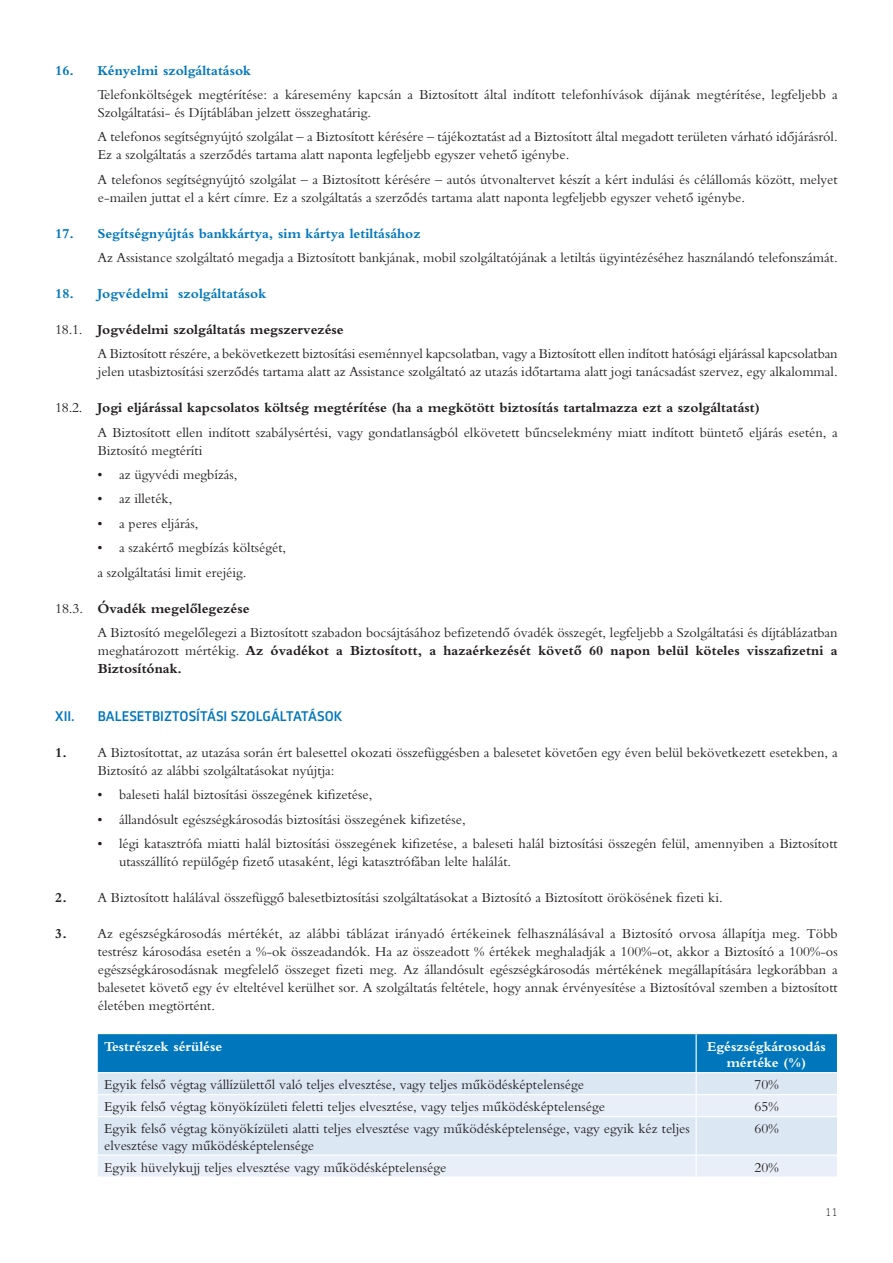
<style>
.page{position:relative;width:893px;height:1263px;background:#fff}
.page>*{position:absolute;margin:0;border:0;box-sizing:border-box;transform-origin:0 0}
.t1{font:14.25px/18px "H Bembo Normal";color:#231f20}
.t2{font:700 14.25px/18px "H Bembo";color:#231f20}
.t3{font:700 14.25px "H Bembo";color:#0077bd}
.t4{font:700 14.25px/16.5px "H Bembo";color:#fff;text-align:center}
.t5{font:500 14.25px "Sentico Sans DT";color:#0077bd}
.t6{font:300 11.25px "Sentico Sans DT";color:#231f20}
.s1{font-family:"H Bembo Normal";font-weight:400}
.s2{font-family:"H Bembo";font-weight:700}
</style>
<div class="page">
<svg style="left:98px;top:1117px;width:739px;height:59px;background:#e0e9f5"></svg>
<svg style="left:98px;top:1034px;width:739px;height:82px;background:#79b5db"></svg>
<hr style="left:696px;top:1117px;width:1px;height:37px;background:#fff">
<hr style="left:98px;top:1154px;width:739px;height:2px;background:#fff">
<svg style="left:696px;top:1156px;width:1px;height:20px"></svg>
<hr style="left:696px;top:1034px;width:1px;height:38px;background:#fff">
<hr style="left:98px;top:1072px;width:739px;height:1px;background:#fff">
<p class="t3" style="left:55px;top:65px;width:197px">16. Kényelmi szolgáltatások</p>
<p class="t1" style="left:97px;top:87px;width:742px">Telefonköltségek megtérítése: a káresemény kapcsán a Biztosított által indított telefonhívások díjának megtérítése, legfeljebb a<br>Szolgáltatási- és Díjtáblában jelzett összeghatárig.</p>
<p class="t1" style="left:97px;top:129px;width:742px">A telefonos segítségnyújtó szolgálat – a Biztosított kérésére – tájékoztatást ad a Biztosított által megadott területen várható idôjárásról.<br>Ez a szolgáltatás a szerzôdés tartama alatt naponta legfeljebb egyszer vehetô igénybe.</p>
<p class="t1" style="left:97px;top:172px;width:742px">A telefonos segítségnyújtó szolgálat – a Biztosított kérésére – autós útvonaltervet készít a kért indulási és célállomás között, melyet e-mailen juttat el a kért címre. Ez a szolgáltatás a szerzôdés tartama alatt naponta legfeljebb egyszer vehetô igénybe.</p>
<p class="t3" style="left:55px;top:228px;width:367px">17. Segítségnyújtás bankkártya, sim kártya letiltásához</p>
<p class="t1" style="left:97px;top:250px;width:742px">Az Assistance szolgáltató megadja a Biztosított bankjának, mobil szolgáltatójának a letiltás ügyintézéséhez használandó telefonszámát.</p>
<p class="t3" style="left:55px;top:289px;width:212px">18. Jogvédelmi szolgáltatások</p>
<p class="t2" style="left:55px;top:322px;width:290px"><span class="s1">18.1.</span> Jogvédelmi szolgáltatás megszervezése</p>
<p class="t1" style="left:97px;top:346px;width:742px">A Biztosított részére, a bekövetkezett biztosítási eseménnyel kapcsolatban, vagy a Biztosított ellen indított hatósági eljárással kapcsolatban jelen utasbiztosítási szerzôdés tartama alatt az Assistance szolgáltató az utazás idôtartama alatt jogi tanácsadást szervez, egy alkalommal.</p>
<p class="t2" style="left:55px;top:400px;width:706px"><span class="s1">18.2.</span> Jogi eljárással kapcsolatos költség megtérítése (ha a megkötött biztosítás tartalmazza ezt a szolgáltatást)</p>
<p class="t1" style="left:97px;top:425px;width:742px">A Biztosított ellen indított szabálysértési, vagy gondatlanságból elkövetett bûncselekmény miatt indított büntetô eljárás esetén, a<br>Biztosító megtéríti</p>
<p class="t1" style="left:97px;top:467px;width:142px">• az ügyvédi megbízás,</p>
<p class="t1" style="left:97px;top:491px;width:77px">• az illeték,</p>
<p class="t1" style="left:97px;top:516px;width:103px">• a peres eljárás,</p>
<p class="t1" style="left:97px;top:537px;width:190px;line-height:24.3px">• a szakértô megbízás költségét, a szolgáltatási limit erejéig.</p>
<p class="t2" style="left:55px;top:601px;width:196px"><span class="s1">18.3.</span> Óvadék megelôlegezése</p>
<p class="t1" style="left:97px;top:625px;width:742px">A Biztosító megelôlegezi a Biztosított szabadon bocsájtásához befizetendô óvadék összegét, legfeljebb a Szolgáltatási és díjtáblázatban</p>
<p class="t2" style="left:98px;top:643px;width:741px"><span class="s1">meghatározott mértékig.</span> Az óvadékot a Biztosított, a hazaérkezését követô 60 napon belül köteles visszafizetni a<br>Biztosítónak.</p>
<p class="t5" style="left:55px;top:711px;width:21px">XII.</p>
<p class="t5" style="left:98px;top:711px;width:246px">BALESETBIZTOSÍTÁSI SZOLGÁLTATÁSOK</p>
<p class="t1" style="left:98px;top:745px;width:741px;text-indent:-43px"><span class="s2">1.</span> A Biztosítottat, az utazása során ért balesettel okozati összefüggésben a balesetet követôen egy éven belül bekövetkezett esetekben, a<br>Biztosító az alábbi szolgáltatásokat nyújtja:</p>
<p class="t1" style="left:97px;top:787px;width:277px">• baleseti halál biztosítási összegének kifizetése,</p>
<p class="t1" style="left:97px;top:812px;width:370px">• állandósult egészségkárosodás biztosítási összegének kifizetése,</p>
<p class="t1" style="left:119px;top:836px;width:720px;text-indent:-22px">• légi katasztrófa miatti halál biztosítási összegének kifizetése, a baleseti halál biztosítási összegén felül, amennyiben a Biztosított utasszállító repülôgép fizetô utasaként, légi katasztrófában lelte halálát.</p>
<p class="t1" style="left:55px;top:890px;width:669px"><span class="s2">2.</span> A Biztosított halálával összefüggô balesetbiztosítási szolgáltatásokat a Biztosító a Biztosított örökösének fizeti ki.</p>
<p class="t1" style="left:98px;top:926px;width:741px;text-align:justify;text-indent:-43px"><span class="s2">3.</span> Az egészségkárosodás mértékét, az alábbi táblázat irányadó értékeinek felhasználásával a Biztosító orvosa állapítja meg. Több testrész károsodása esetén a %-ok összeadandók. Ha az összeadott % értékek meghaladják a 100%-ot, akkor a Biztosító a 100%-os egészségkárosodásnak megfelelô összeget fizeti meg. Az állandósult egészségkárosodás mértékének megállapítására legkorábban a balesetet követô egy év elteltével kerülhet sor. A szolgáltatás feltétele, hogy annak érvényesítése a Biztosítóval szemben a biztosított életében megtörtént.</p>
<p class="t4" style="left:104px;top:1039px;width:120px">Testrészek sérülése</p>
<p class="t4" style="left:707px;top:1039px;width:120px">Egészségkárosodás mértéke (%)</p>
<p class="t1" style="left:104px;top:1077px;width:481px">Egyik felsô végtag vállízülettôl való teljes elvesztése, vagy teljes mûködésképtelensége</p>
<p class="t1" style="left:754px;top:1077px;width:26px">70%</p>
<p class="t1" style="left:104px;top:1099px;width:502px">Egyik felsô végtag könyökízületi feletti teljes elvesztése, vagy teljes mûködésképtelensége</p>
<p class="t1" style="left:754px;top:1099px;width:26px">65%</p>
<p class="t1" style="left:104px;top:1122px;width:587px;line-height:16.5px">Egyik felsô végtag könyökízületi alatti teljes elvesztése vagy mûködésképtelensége, vagy egyik kéz teljes elvesztése vagy mûködésképtelensége</p>
<p class="t1" style="left:754px;top:1121px;width:26px">60%</p>
<p class="t1" style="left:104px;top:1159px;width:344px">Egyik hüvelykujj teljes elvesztése vagy mûködésképtelensége</p>
<p class="t1" style="left:754px;top:1159px;width:26px">20%</p>
<p class="t6" style="left:825px;top:1207px;width:14px">11</p>
</div>
